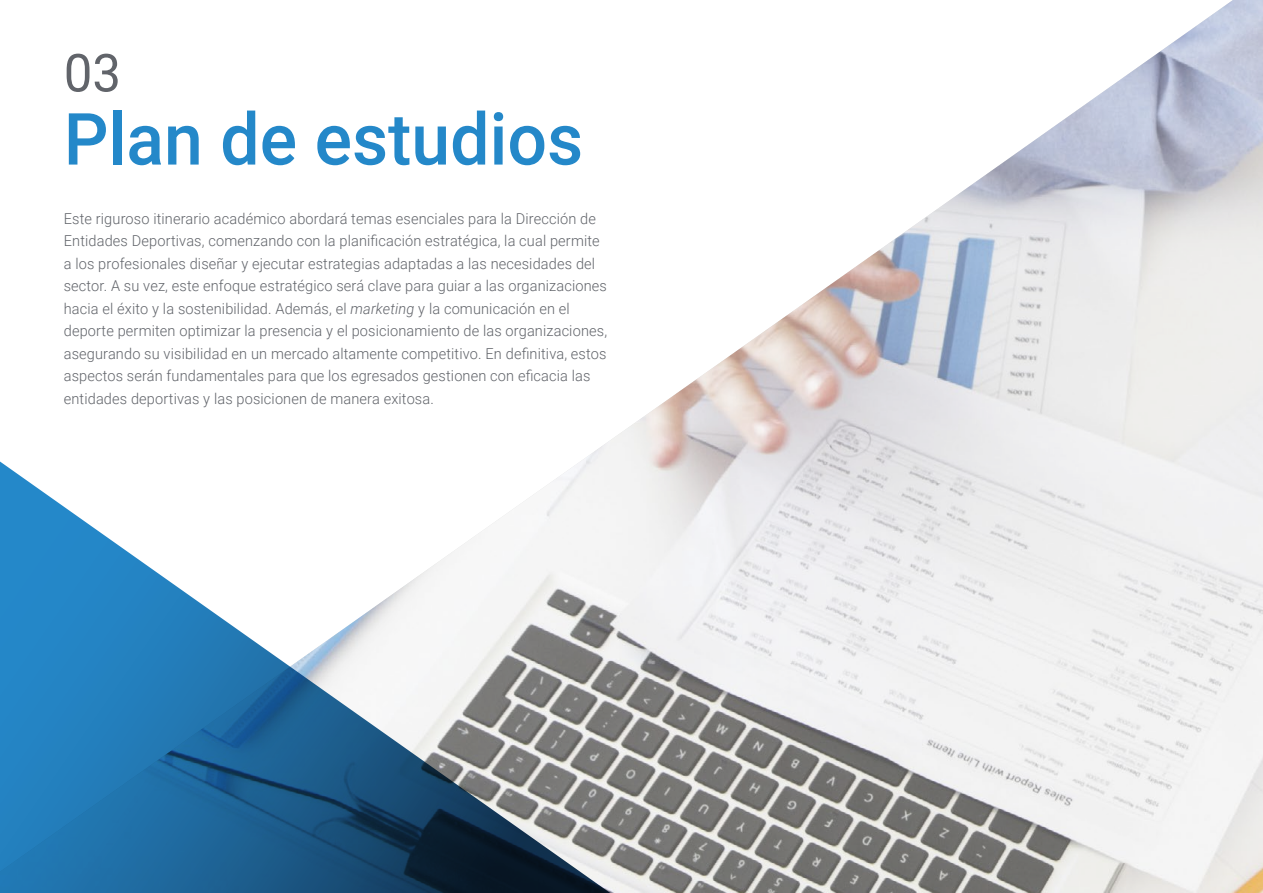
<style>
.page{position:relative;width:1263px;height:893px;background:#fff}
.page>*{position:absolute;margin:0;border:0;box-sizing:border-box;transform-origin:0 0}
.t1{font:500 72px "Roboto";color:#2488c9}
.t2{font:52.5px "Roboto";color:#61646a}
.t3{font:300 15px/22.5px "Roboto";letter-spacing:.01em;color:#61646a}
.s1{font-style:italic}
</style>
<div class="page">
<img style="left:602px;top:0;width:661px;height:893px">
<svg style="left:0;top:446px;width:640px;height:447px"></svg>
<h2 class="t2" style="left:64px;top:36px;width:59px">03</h2>
<h1 class="t1" style="left:64px;top:89px;width:521px">Plan de estudios</h1>
<p class="t3" style="left:64px;top:207px;width:545px">Este riguroso itinerario académico abordará temas esenciales para la Dirección de Entidades Deportivas, comenzando con la planificación estratégica, la cual permite a los profesionales diseñar y ejecutar estrategias adaptadas a las necesidades del sector. A su vez, este enfoque estratégico será clave para guiar a las organizaciones hacia el éxito y la sostenibilidad. Además, el <span class="s1">marketing</span> y la comunicación en el deporte permiten optimizar la presencia y el posicionamiento de las organizaciones, asegurando su visibilidad en un mercado altamente competitivo. En definitiva, estos aspectos serán fundamentales para que los egresados gestionen con eficacia las entidades deportivas y las posicionen de manera exitosa.</p>
</div>
